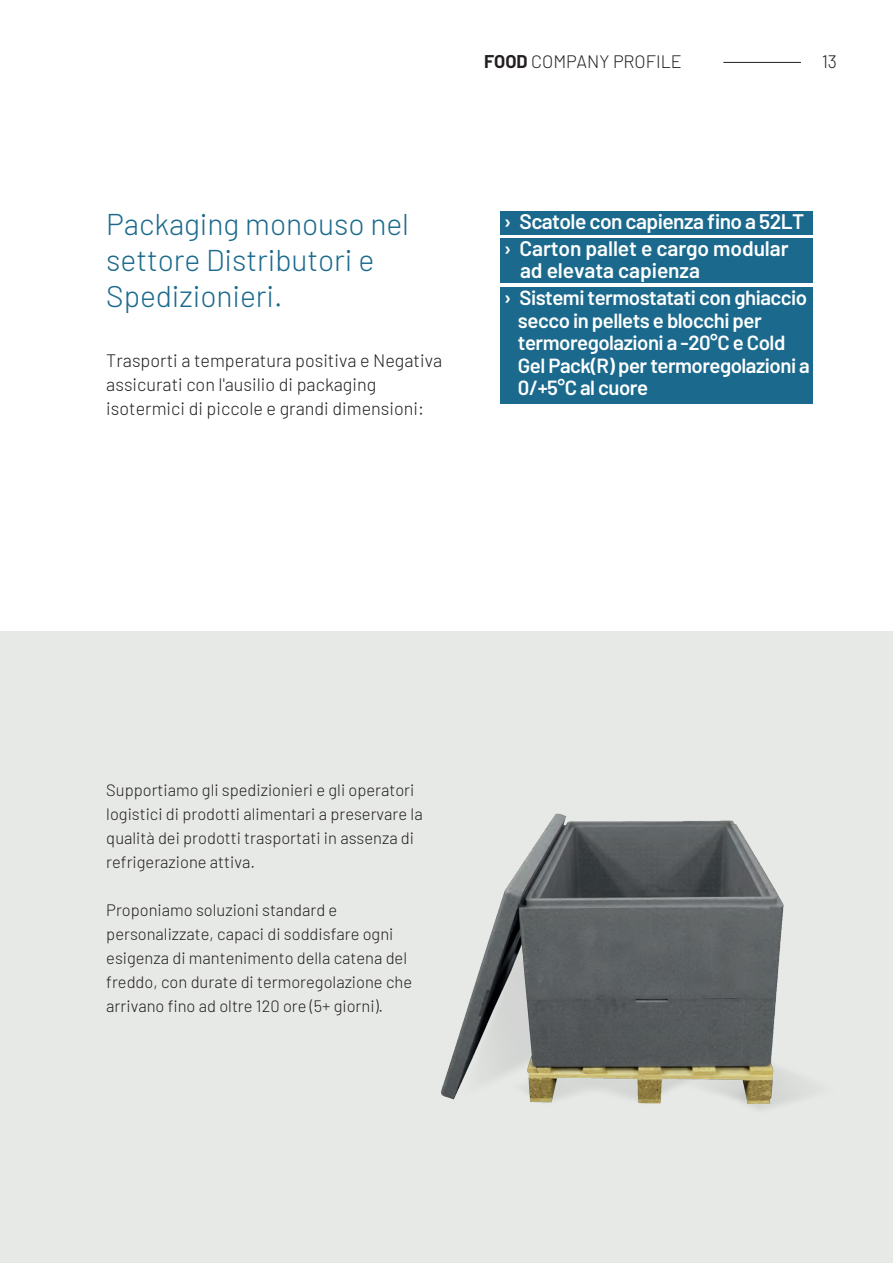
<style>
.page{position:relative;width:893px;height:1263px;background:#fff}
.page>*{position:absolute;margin:0;border:0;box-sizing:border-box;transform-origin:0 0}
.t1{font:300 30px/36px "Barlow";letter-spacing:-.005em;color:#1b6a8d}
.t2{font:600 21px/27px "Barlow";letter-spacing:-.005em;color:#fff}
.t3{font:600 20.4px/22.5px "Barlow";letter-spacing:-.025em;color:#fff}
.t4{font:300 18px/24px "Barlow";color:#231f20}
.t5{font:300 16.5px/24px "Barlow";color:#231f20}
.s1{font-weight:700}
.s2{font-size:21px}
</style>
<div class="page">
<div style="left:0;top:631px;width:893px;height:632px;background:#e7e9e7"></div>
<hr style="left:723px;top:62px;width:78px;height:1px;background:#231f20">
<div style="left:500px;top:211px;width:313px;height:23px;background:#1b6a8d"></div>
<div style="left:500px;top:238px;width:313px;height:45px;background:#1b6a8d"></div>
<div style="left:500px;top:287px;width:313px;height:117px;background:#1b6a8d"></div>
<img style="left:441px;top:813px;width:367px;height:297px">
<p class="t4" style="left:484px;top:48px;width:199px"><span class="s1">FOOD</span> COMPANY PROFILE</p>
<p class="t4" style="left:822px;top:48px;width:17px">13</p>
<h1 class="t1" style="left:106px;top:204px;width:304px">Packaging monouso nel settore Distributori e<br>Spedizionieri.</h1>
<p class="t4" style="left:106px;top:347px;width:337px">Trasporti a temperatura positiva e Negativa assicurati con l'ausilio di packaging isotermici di piccole e grandi dimensioni:</p>
<p class="t2" style="left:504px;top:206px;width:302px">› Scatole con capienza fino a 52LT › Carton pallet e cargo modular</p>
<p class="t2" style="left:520px;top:255px;width:181px">ad elevata capienza</p>
<p class="t3" style="left:518px;top:285px;width:293px;text-indent:-14px"><span class="s2">›</span> Sistemi termostatati con ghiaccio secco in pellets e blocchi per termoregolazioni a -20°C e Cold<br>Gel Pack(R) per termoregolazioni a<br>0/+5°C al cuore</p>
<p class="t5" style="left:106px;top:777px;width:318px">Supportiamo gli spedizionieri e gli operatori logistici di prodotti alimentari a preservare la qualità dei prodotti trasportati in assenza di refrigerazione attiva.</p>
<p class="t5" style="left:106px;top:897px;width:307px">Proponiamo soluzioni standard e personalizzate, capaci di soddisfare ogni esigenza di mantenimento della catena del freddo, con durate di termoregolazione che arrivano fino ad oltre 120 ore (5+ giorni).</p>
</div>
